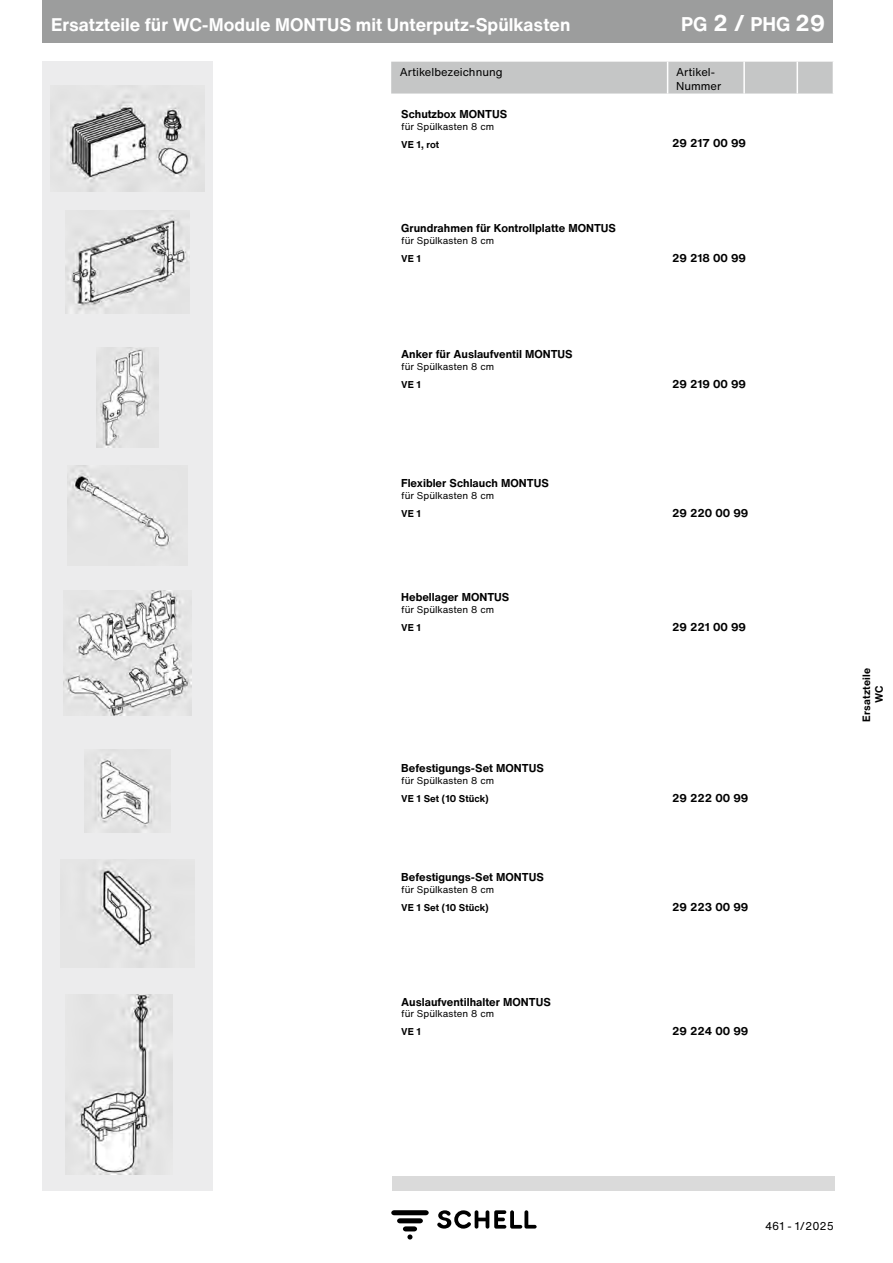
<style>
.page{position:relative;width:893px;height:1263px;background:#fff}
.page>*{position:absolute;margin:0;border:0;box-sizing:border-box;transform-origin:0 0}
.t1{font:700 19.5px "Helvetica Now Text";color:#fff}
.t2{font:700 18px "Helvetica Now Text";color:#fff}
.t3{font:700 11.25px "Helvetica Now Text";color:#000}
.t4{font:11.25px/13.5px "Helvetica Now Text";color:#000}
.t5{font:700 10.5px/12.6px "Helvetica Now Text";letter-spacing:.02em;color:#000;text-align:center}
.t6{font:9.75px "Helvetica Now Text";color:#000}
.t7{font:700 9.75px "Helvetica Now Text";color:#000}
.s1{font-size:22.5px}
</style>
<div class="page">
<svg style="left:391px;top:1210px;width:38px;height:29px"></svg>
<svg style="left:437px;top:1210px;width:100px;height:19px"></svg>
<div style="left:43px;top:62px;width:170px;height:1129px;background:#ececed"></div>
<img style="left:51px;top:85px;width:153px;height:106px">
<img style="left:65px;top:210px;width:125px;height:104px">
<img style="left:96px;top:347px;width:63px;height:100px">
<img style="left:68px;top:466px;width:112px;height:89px">
<img style="left:64px;top:590px;width:127px;height:125px">
<img style="left:84px;top:749px;width:79px;height:83px">
<img style="left:60px;top:859px;width:135px;height:108px">
<img style="left:66px;top:994px;width:106px;height:180px">
<div style="left:392px;top:1176px;width:442px;height:15px;background:#dadada"></div>
<div style="left:43px;top:0;width:790px;height:43px;background:#9c9d9d"></div>
<div style="left:391px;top:62px;width:442px;height:32px;background:#c5c6c6"></div>
<hr style="left:667px;top:62px;width:1px;height:32px;background:#fff">
<hr style="left:796px;top:62px;width:2px;height:32px;background:#fff">
<hr style="left:743px;top:62px;width:2px;height:32px;background:#fff">
<h2 class="t2" style="left:51px;top:12px;width:521px">Ersatzteile für WC-Module MONTUS mit Unterputz-Spülkasten</h2>
<h1 class="t1" style="left:681px;top:11px;width:145px">PG <span class="s1">2 /</span> PHG <span class="s1">29</span></h1>
<p class="t4" style="left:400px;top:66px;width:104px">Artikelbezeichnung</p>
<p class="t4" style="left:676px;top:66px;width:47px">Artikel-<br>Nummer</p>
<p class="t3" style="left:401px;top:106px;width:107px">Schutzbox MONTUS</p>
<p class="t6" style="left:401px;top:120px;width:94px">für Spülkasten 8 cm</p>
<p class="t7" style="left:401px;top:138px;width:40px">VE 1, rot</p>
<p class="t3" style="left:672px;top:136px;width:75px">29 217 00 99</p>
<p class="t3" style="left:401px;top:221px;width:216px">Grundrahmen für Kontrollplatte MONTUS</p>
<p class="t6" style="left:401px;top:234px;width:94px">für Spülkasten 8 cm</p>
<p class="t7" style="left:401px;top:252px;width:21px">VE 1</p>
<p class="t3" style="left:672px;top:250px;width:75px">29 218 00 99</p>
<p class="t3" style="left:401px;top:347px;width:173px">Anker für Auslaufventil MONTUS</p>
<p class="t6" style="left:401px;top:360px;width:94px">für Spülkasten 8 cm</p>
<p class="t7" style="left:401px;top:378px;width:21px">VE 1</p>
<p class="t3" style="left:672px;top:376px;width:75px">29 219 00 99</p>
<p class="t3" style="left:401px;top:476px;width:149px">Flexibler Schlauch MONTUS</p>
<p class="t6" style="left:401px;top:489px;width:94px">für Spülkasten 8 cm</p>
<p class="t7" style="left:401px;top:507px;width:21px">VE 1</p>
<p class="t3" style="left:672px;top:505px;width:78px">29 220 00 99</p>
<p class="t3" style="left:401px;top:590px;width:110px">Hebellager MONTUS</p>
<p class="t6" style="left:401px;top:603px;width:94px">für Spülkasten 8 cm</p>
<p class="t7" style="left:401px;top:621px;width:21px">VE 1</p>
<p class="t3" style="left:672px;top:619px;width:75px">29 221 00 99</p>
<p class="t3" style="left:401px;top:761px;width:144px">Befestigungs-Set MONTUS</p>
<p class="t6" style="left:401px;top:774px;width:94px">für Spülkasten 8 cm</p>
<p class="t7" style="left:401px;top:792px;width:89px">VE 1 Set (10 Stück)</p>
<p class="t3" style="left:672px;top:790px;width:78px">29 222 00 99</p>
<p class="t3" style="left:401px;top:869px;width:144px">Befestigungs-Set MONTUS</p>
<p class="t6" style="left:401px;top:883px;width:94px">für Spülkasten 8 cm</p>
<p class="t7" style="left:401px;top:901px;width:89px">VE 1 Set (10 Stück)</p>
<p class="t3" style="left:672px;top:899px;width:78px">29 223 00 99</p>
<p class="t3" style="left:401px;top:994px;width:151px">Auslaufventilhalter MONTUS</p>
<p class="t6" style="left:401px;top:1007px;width:94px">für Spülkasten 8 cm</p>
<p class="t7" style="left:401px;top:1025px;width:21px">VE 1</p>
<p class="t3" style="left:672px;top:1024px;width:78px">29 224 00 99</p>
<p class="t5" style="left:860px;top:722px;width:56px;rotate:-90deg">Ersatzteile<br>WC</p>
<p class="t4" style="left:765px;top:1219px;width:70px">461 - 1/2025</p>
</div>
